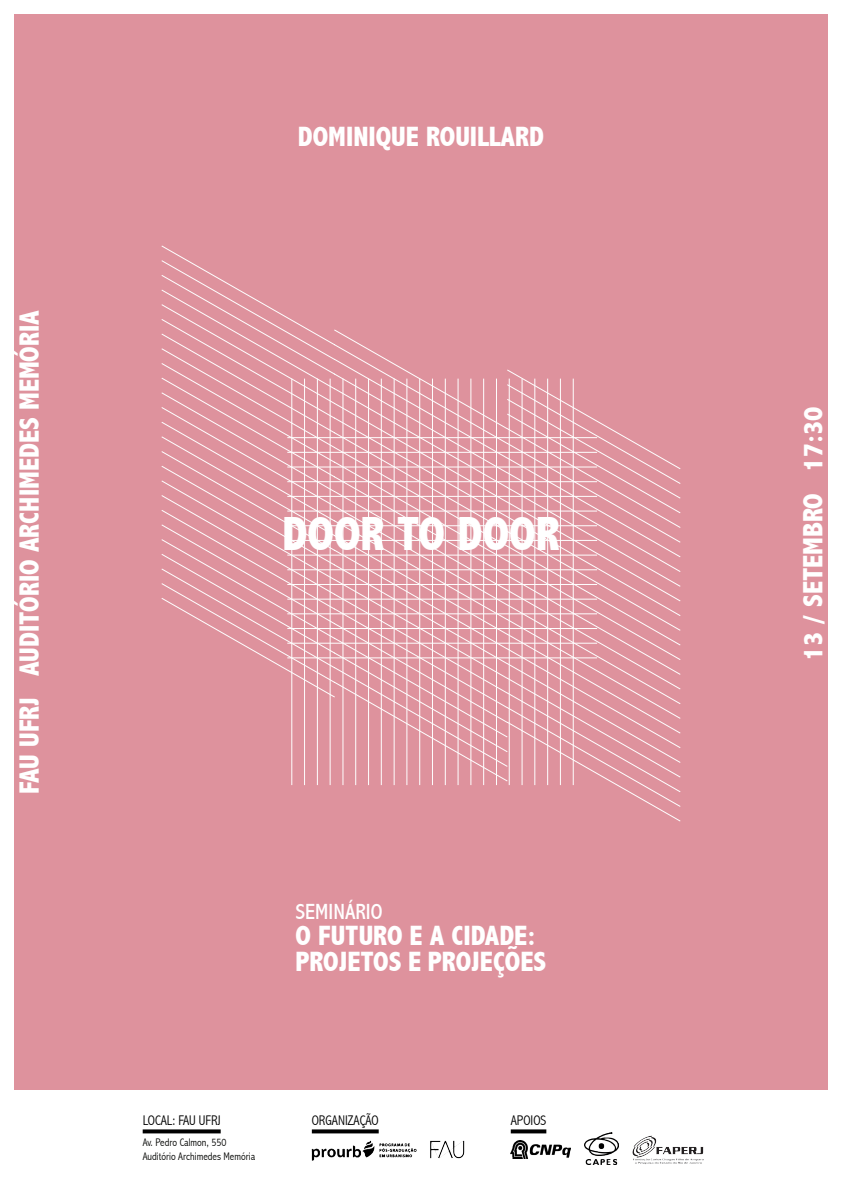
<style>
.page{position:relative;width:842px;height:1191px;background:#fff}
.page>*{position:absolute;margin:0;border:0;box-sizing:border-box;transform-origin:0 0}
.megatitulo{font:800 condensed 48px "Abadi";color:#fff}
.Titulo{font:800 condensed 28px/26px "Abadi";color:#fff}
.subtitulo_branco{font:condensed 22px "Abadi";color:#fff}
.t1{font:300 condensed 14px "Abadi";color:#000}
.t2{font:300 condensed 11px/13.2px "Abadi";color:#040503}
</style>
<div class="page">
<div style="left:14px;top:14px;width:814px;height:1075px;background:#de929d"></div>
<svg style="left:161px;top:245px;width:520px;height:576px"></svg>
<svg style="left:143px;top:1129px;width:78px;height:4px"></svg>
<svg style="left:511px;top:1129px;width:35px;height:4px"></svg>
<img style="left:584px;top:1132px;width:35px;height:32px">
<img style="left:511px;top:1140px;width:59px;height:18px">
<img style="left:633px;top:1135px;width:71px;height:29px">
<img style="left:430px;top:1140px;width:35px;height:19px">
<img style="left:311px;top:1129px;width:106px;height:32px">
<p class="Titulo" style="left:16px;top:794px;width:485px;rotate:-90deg">FAU UFRJ AUDITÓRIO ARCHIMEDES MEMÓRIA</p>
<p class="Titulo" style="left:298px;top:124px;width:248px">DOMINIQUE ROUILLARD</p>
<p class="megatitulo" style="left:282px;top:506px;width:279px">DOOR TO DOOR</p>
<p class="subtitulo_branco" style="left:296px;top:898px;width:88px">SEMINÁRIO</p>
<p class="Titulo" style="left:296px;top:922px;width:252px">O FUTURO E A CIDADE:<br>PROJETOS E PROJEÇÕES</p>
<p class="t1" style="left:143px;top:1112px;width:80px">LOCAL: FAU UFRJ</p>
<p class="t1" style="left:312px;top:1112px;width:68px">ORGANIZAÇÃO</p>
<p class="t1" style="left:511px;top:1112px;width:37px">APOIOS</p>
<p class="t2" style="left:143px;top:1136px;width:114px">Av. Pedro Calmon, 550<br>Auditório Archimedes Memória</p>
<p class="Titulo" style="left:800px;top:660px;width:256px;rotate:-90deg">13 / SETEMBRO 17:30</p>
</div>
